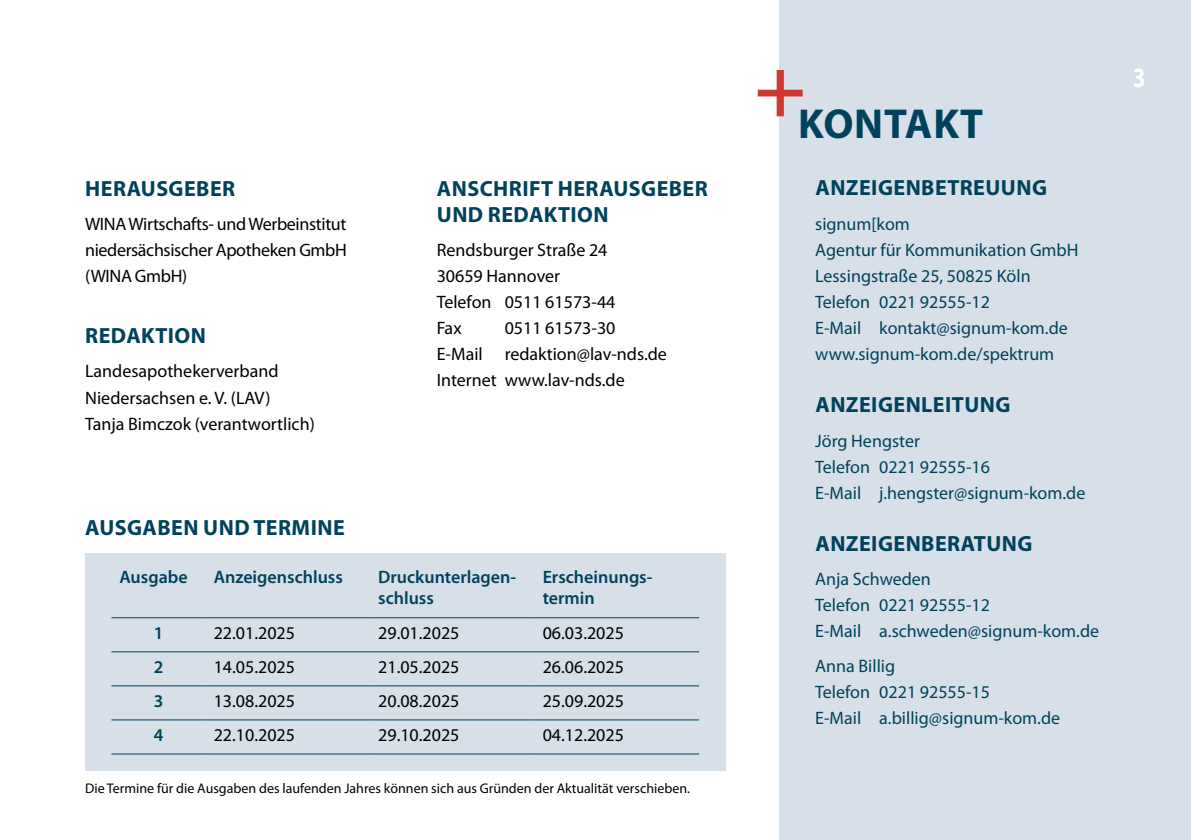
<style>
.page{position:relative;width:1191px;height:840px;background:#fff}
.page>*{position:absolute;margin:0;border:0;box-sizing:border-box;transform-origin:0 0}
.t1{font:600 86.8px "Myriad Pro";color:#cd3930}
.t2{font:700 42px "Myriad Pro";letter-spacing:.02em;color:#00425c}
.t3{font:700 28px "Myriad Pro";color:#fff;scale:.8 1}
.Head-bleu{font:700 22px/26px "Myriad Pro";letter-spacing:.02em;color:#00425c}
.Fließtext{font:18px/26px "Myriad Pro";color:#000;text-align:justify}
.Fließtext-2{font:18px/26px "Myriad Pro";color:#00425c}
.Tabulatoren{font:18px/26px "Myriad Pro";color:#00425c}
.t4{font:600 18px/21.6px "Myriad Pro";color:#00425c}
.Fließtext-3{font:14px "Myriad Pro";color:#000}
</style>
<div class="page">
<div style="left:85px;top:553px;width:641px;height:217px;background:#d7e0e9"></div>
<hr style="left:111px;top:617px;width:95px;height:1px;background:#00425c">
<hr style="left:206px;top:617px;width:164px;height:1px;background:#00425c">
<hr style="left:370px;top:617px;width:164px;height:1px;background:#00425c">
<hr style="left:534px;top:617px;width:165px;height:1px;background:#00425c">
<hr style="left:111px;top:651px;width:95px;height:1px;background:#00425c">
<hr style="left:206px;top:651px;width:164px;height:1px;background:#00425c">
<hr style="left:370px;top:651px;width:164px;height:1px;background:#00425c">
<hr style="left:534px;top:651px;width:165px;height:1px;background:#00425c">
<hr style="left:111px;top:685px;width:95px;height:1px;background:#00425c">
<hr style="left:206px;top:685px;width:164px;height:1px;background:#00425c">
<hr style="left:370px;top:685px;width:164px;height:1px;background:#00425c">
<hr style="left:534px;top:685px;width:165px;height:1px;background:#00425c">
<hr style="left:111px;top:719px;width:95px;height:1px;background:#00425c">
<hr style="left:206px;top:719px;width:164px;height:1px;background:#00425c">
<hr style="left:370px;top:719px;width:164px;height:1px;background:#00425c">
<hr style="left:534px;top:719px;width:165px;height:1px;background:#00425c">
<hr style="left:111px;top:753px;width:95px;height:1px;background:#00425c">
<hr style="left:206px;top:753px;width:164px;height:1px;background:#00425c">
<hr style="left:370px;top:753px;width:164px;height:1px;background:#00425c">
<hr style="left:534px;top:753px;width:165px;height:1px;background:#00425c">
<div style="left:779px;top:0;width:412px;height:839px;background:#d7e0e9"></div>
<p class="Head-bleu" style="left:85px;top:174px;width:151px">HERAUSGEBER</p>
<p class="Fließtext" style="left:85px;top:211px;width:263px">WINA Wirtschafts- und Werbeinstitut niedersächsischer Apotheken GmbH (WINA GmbH)</p>
<p class="Head-bleu" style="left:85px;top:321px;width:122px">REDAKTION</p>
<p class="Fließtext" style="left:85px;top:358px;width:195px">Landesapothekerverband<br>Niedersachsen e. V. (LAV)</p>
<p class="Fließtext" style="left:85px;top:410px;width:231px">Tanja Bimczok (verantwortlich)</p>
<p class="Head-bleu" style="left:85px;top:513px;width:261px">AUSGABEN UND TERMINE</p>
<p class="Head-bleu" style="left:437px;top:174px;width:272px">ANSCHRIFT HERAUSGEBER<br>UND REDAKTION</p>
<p class="Fließtext" style="left:437px;top:237px;width:172px">Rendsburger Straße 24</p>
<p class="Fließtext" style="left:437px;top:263px;width:125px">30659 Hannover</p>
<p class="Fließtext" style="left:437px;top:289px;width:180px">Telefon 0511 61573-44</p>
<p class="Fließtext" style="left:437px;top:315px;width:26px">Fax</p>
<p class="Fließtext" style="left:505px;top:315px;width:112px">0511 61573-30</p>
<p class="Fließtext" style="left:437px;top:341px;width:232px">E-Mail redaktion@lav-nds.de</p>
<p class="Fließtext" style="left:437px;top:367px;width:190px">Internet www.lav-nds.de</p>
<p class="t4" style="left:119px;top:565px;width:70px">Ausgabe</p>
<p class="t4" style="left:214px;top:565px;width:131px">Anzeigenschluss</p>
<p class="t4" style="left:378px;top:565px;width:139px">Druckunterlagen&shy;schluss</p>
<p class="t4" style="left:542px;top:565px;width:110px">Erscheinungs&shy;termin</p>
<p class="t4" style="left:154px;top:621px;width:11px">1</p>
<p class="Fließtext" style="left:214px;top:619px;width:83px">22.01.2025</p>
<p class="Fließtext" style="left:378px;top:619px;width:83px">29.01.2025</p>
<p class="Fließtext" style="left:542px;top:619px;width:83px">06.03.2025</p>
<p class="t4" style="left:154px;top:655px;width:11px">2</p>
<p class="Fließtext" style="left:214px;top:653px;width:83px">14.05.2025</p>
<p class="Fließtext" style="left:378px;top:653px;width:83px">21.05.2025</p>
<p class="Fließtext" style="left:542px;top:653px;width:83px">26.06.2025</p>
<p class="t4" style="left:154px;top:689px;width:11px">3</p>
<p class="Fließtext" style="left:214px;top:687px;width:83px">13.08.2025</p>
<p class="Fließtext" style="left:378px;top:687px;width:83px">20.08.2025</p>
<p class="Fließtext" style="left:542px;top:687px;width:83px">25.09.2025</p>
<p class="t4" style="left:154px;top:723px;width:11px">4</p>
<p class="Fließtext" style="left:214px;top:721px;width:83px">22.10.2025</p>
<p class="Fließtext" style="left:378px;top:721px;width:83px">29.10.2025</p>
<p class="Fließtext" style="left:542px;top:721px;width:83px">04.12.2025</p>
<p class="Fließtext-3" style="left:85px;top:779px;width:606px">Die Termine für die Ausgaben des laufenden Jahres können sich aus Gründen der Aktualität verschieben.</p>
<p class="t1" style="left:754px;top:32px;width:53px">+</p>
<p class="t2" style="left:798px;top:96px;width:187px">KONTAKT</p>
<p class="Head-bleu" style="left:815px;top:174px;width:233px">ANZEIGENBETREUUNG</p>
<p class="Fließtext-2" style="left:815px;top:210px;width:96px">signum[kom</p>
<p class="Fließtext-2" style="left:815px;top:236px;width:265px">Agentur für Kommunikation GmbH</p>
<p class="Fließtext-2" style="left:815px;top:262px;width:217px">Lessingstraße 25, 50825 Köln</p>
<p class="Fließtext-2" style="left:815px;top:288px;width:176px">Telefon 0221 92555-12</p>
<p class="Fließtext-2" style="left:815px;top:314px;width:254px">E-Mail kontakt@signum-kom.de</p>
<p class="Fließtext-2" style="left:815px;top:340px;width:240px">www.signum-kom.de/spektrum</p>
<p class="Head-bleu" style="left:815px;top:390px;width:196px">ANZEIGENLEITUNG</p>
<p class="Fließtext-2" style="left:815px;top:427px;width:106px">Jörg Hengster</p>
<p class="Fließtext-2" style="left:815px;top:453px;width:272px">Telefon 0221 92555-16<br>E-Mail j.hengster@signum-kom.de</p>
<p class="Head-bleu" style="left:815px;top:529px;width:218px">ANZEIGENBERATUNG</p>
<p class="Tabulatoren" style="left:815px;top:565px;width:285px">Anja Schweden<br>Telefon 0221 92555-12<br>E-Mail a.schweden@signum-kom.de</p>
<p class="Tabulatoren" style="left:815px;top:652px;width:246px">Anna Billig<br>Telefon 0221 92555-15<br>E-Mail a.billig@signum-kom.de</p>
<p class="t3" style="left:1133px;top:59px;width:17px">3</p>
</div>
